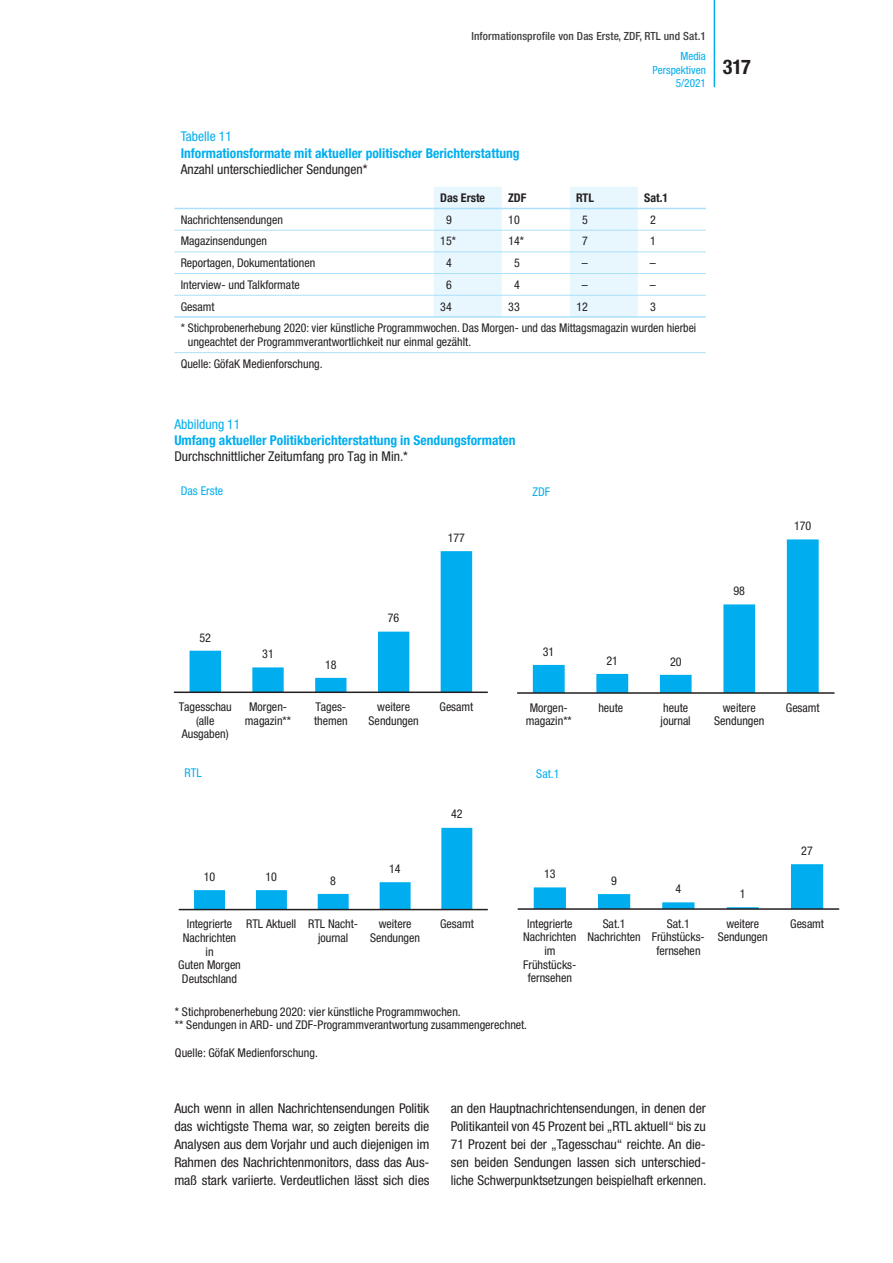
<style>
.page{position:relative;width:893px;height:1263px;background:#fff}
.page>*{position:absolute;margin:0;border:0;box-sizing:border-box;transform-origin:0 0}
.t1{font:700 condensed 20.25px "Helvetica Neue LT Std";color:#231f20}
.t2{font:condensed 13.5px/18px "Helvetica Neue LT Std";letter-spacing:-.005em;color:#231f20;text-align:justify}
.t3{font:700 condensed 13.5px "Helvetica Neue LT Std";color:#00aeef}
.t4{font:condensed 13.5px "Helvetica Neue LT Std";color:#00aeef}
.t5{font:condensed 12px/13.6px "Helvetica Neue LT Std";color:#231f20;text-align:center}
.t6{font:700 condensed 12px "Helvetica Neue LT Std";color:#231f20}
.t7{font:condensed 12px "Helvetica Neue LT Std";color:#00aeef}
.t8{font:500 condensed 11.25px "Helvetica Neue LT Std";letter-spacing:.01em;color:#3e3e3f}
.t9{font:condensed 11.25px/13.5px "Helvetica Neue LT Std";color:#00aeef;text-align:right}
</style>
<div class="page">
<hr style="left:714px;top:0;width:1px;height:87px;background:#00aeef">
<svg style="left:434px;top:187px;width:272px;height:129px"></svg>
<hr style="left:174px;top:208px;width:260px;height:1px;background:#aae0f9">
<hr style="left:434px;top:208px;width:68px;height:1px;background:#aae0f9">
<hr style="left:502px;top:208px;width:68px;height:1px;background:#aae0f9">
<hr style="left:570px;top:208px;width:68px;height:1px;background:#aae0f9">
<hr style="left:638px;top:208px;width:68px;height:1px;background:#aae0f9">
<hr style="left:174px;top:230px;width:260px;height:1px;background:#aae0f9">
<hr style="left:174px;top:251px;width:260px;height:1px;background:#aae0f9">
<hr style="left:174px;top:273px;width:260px;height:1px;background:#aae0f9">
<hr style="left:174px;top:295px;width:260px;height:1px;background:#aae0f9">
<hr style="left:434px;top:230px;width:68px;height:1px;background:#aae0f9">
<hr style="left:502px;top:230px;width:68px;height:1px;background:#aae0f9">
<hr style="left:570px;top:230px;width:68px;height:1px;background:#aae0f9">
<hr style="left:638px;top:230px;width:68px;height:1px;background:#aae0f9">
<hr style="left:434px;top:251px;width:68px;height:1px;background:#aae0f9">
<hr style="left:502px;top:251px;width:68px;height:1px;background:#aae0f9">
<hr style="left:570px;top:251px;width:68px;height:1px;background:#aae0f9">
<hr style="left:638px;top:251px;width:68px;height:1px;background:#aae0f9">
<hr style="left:434px;top:273px;width:68px;height:1px;background:#aae0f9">
<hr style="left:502px;top:273px;width:68px;height:1px;background:#aae0f9">
<hr style="left:570px;top:273px;width:68px;height:1px;background:#aae0f9">
<hr style="left:638px;top:273px;width:68px;height:1px;background:#aae0f9">
<hr style="left:434px;top:295px;width:68px;height:1px;background:#aae0f9">
<hr style="left:502px;top:295px;width:68px;height:1px;background:#aae0f9">
<hr style="left:570px;top:295px;width:68px;height:1px;background:#aae0f9">
<hr style="left:638px;top:295px;width:68px;height:1px;background:#aae0f9">
<hr style="left:174px;top:316px;width:260px;height:2px;background:#aae0f9">
<hr style="left:434px;top:316px;width:68px;height:2px;background:#aae0f9">
<hr style="left:502px;top:316px;width:68px;height:2px;background:#aae0f9">
<hr style="left:570px;top:316px;width:68px;height:2px;background:#aae0f9">
<hr style="left:638px;top:316px;width:68px;height:2px;background:#aae0f9">
<hr style="left:174px;top:352px;width:260px;height:1px;background:#aae0f9">
<hr style="left:434px;top:352px;width:68px;height:1px;background:#aae0f9">
<hr style="left:502px;top:352px;width:68px;height:1px;background:#aae0f9">
<hr style="left:570px;top:352px;width:68px;height:1px;background:#aae0f9">
<hr style="left:638px;top:352px;width:68px;height:1px;background:#aae0f9">
<svg style="left:190px;top:551px;width:282px;height:140px"></svg>
<hr style="left:174px;top:691px;width:314px;height:2px;background:#231f20">
<svg style="left:533px;top:539px;width:286px;height:153px"></svg>
<hr style="left:517px;top:692px;width:317px;height:2px;background:#231f20">
<svg style="left:194px;top:828px;width:278px;height:81px"></svg>
<hr style="left:179px;top:909px;width:309px;height:1px;background:#231f20">
<svg style="left:534px;top:864px;width:289px;height:44px"></svg>
<hr style="left:518px;top:908px;width:321px;height:2px;background:#231f20">
<p class="t8" style="left:471px;top:30px;width:236px">Informationsprofile von Das Erste, ZDF, RTL und Sat.1</p>
<p class="t9" style="left:653px;top:49px;width:55px">Media<br>Perspektiven<br>5/2021</p>
<h1 class="t1" style="left:723px;top:54px;width:29px">317</h1>
<p class="t4" style="left:181px;top:128px;width:53px">Tabelle 11</p>
<p class="t3" style="left:181px;top:145px;width:340px">Informationsformate mit aktueller politischer Berichterstattung</p>
<p class="t2" style="left:181px;top:160px;width:188px">Anzahl unterschiedlicher Sendungen*</p>
<p class="t6" style="left:440px;top:191px;width:47px">Das Erste</p>
<p class="t6" style="left:508px;top:191px;width:20px">ZDF</p>
<p class="t6" style="left:576px;top:191px;width:19px">RTL</p>
<p class="t6" style="left:644px;top:191px;width:26px">Sat.1</p>
<p class="t5" style="left:181px;top:213px;width:104px">Nachrichtensendungen</p>
<p class="t5" style="left:446px;top:213px;width:7px">9</p>
<p class="t5" style="left:508px;top:213px;width:13px">10</p>
<p class="t5" style="left:582px;top:213px;width:7px">5</p>
<p class="t5" style="left:650px;top:213px;width:7px">2</p>
<p class="t5" style="left:181px;top:234px;width:88px">Magazinsendungen</p>
<p class="t5" style="left:440px;top:234px;width:17px">15*</p>
<p class="t5" style="left:508px;top:234px;width:17px">14*</p>
<p class="t5" style="left:582px;top:234px;width:7px">7</p>
<p class="t5" style="left:650px;top:234px;width:7px">1</p>
<p class="t5" style="left:181px;top:256px;width:136px">Reportagen, Dokumentationen</p>
<p class="t5" style="left:446px;top:256px;width:7px">4</p>
<p class="t5" style="left:514px;top:256px;width:7px">5</p>
<p class="t5" style="left:582px;top:256px;width:7px">–</p>
<p class="t5" style="left:650px;top:256px;width:7px">–</p>
<p class="t5" style="left:181px;top:278px;width:121px">Interview- und Talkformate</p>
<p class="t5" style="left:446px;top:278px;width:7px">6</p>
<p class="t5" style="left:514px;top:278px;width:7px">4</p>
<p class="t5" style="left:582px;top:278px;width:7px">–</p>
<p class="t5" style="left:650px;top:278px;width:7px">–</p>
<p class="t5" style="left:181px;top:299px;width:35px">Gesamt</p>
<p class="t5" style="left:440px;top:299px;width:13px">34</p>
<p class="t5" style="left:508px;top:299px;width:13px">33</p>
<p class="t5" style="left:576px;top:299px;width:13px">12</p>
<p class="t5" style="left:181px;top:296px;width:517px;line-height:21.3px;text-align:left;text-indent:469px">3<br>* Stichprobenerhebung 2020: vier künstliche Programmwochen. Das Morgen- und das Mittagsmagazin wurden hierbei</p>
<p class="t5" style="left:181px;top:331px;width:292px;line-height:21.3px;text-align:left;text-indent:7px">ungeachtet der Programmverantwortlichkeit nur einmal gezählt.<br>Quelle: GöfaK Medienforschung.</p>
<p class="t4" style="left:174px;top:416px;width:67px">Abbildung 11</p>
<p class="t3" style="left:174px;top:432px;width:343px">Umfang aktueller Politikberichterstattung in Sendungsformaten</p>
<p class="t2" style="left:174px;top:447px;width:235px">Durchschnittlicher Zeitumfang pro Tag in Min.*</p>
<p class="t7" style="left:181px;top:484px;width:44px">Das Erste</p>
<p class="t5" style="left:448px;top:531px;width:19px">177</p>
<p class="t7" style="left:532px;top:485px;width:19px">ZDF</p>
<p class="t5" style="left:794px;top:519px;width:19px">170</p>
<p class="t5" style="left:199px;top:630px;width:13px">52</p>
<p class="t5" style="left:262px;top:647px;width:13px">31</p>
<p class="t5" style="left:325px;top:657px;width:13px">18</p>
<p class="t5" style="left:388px;top:611px;width:13px">76</p>
<p class="t5" style="left:543px;top:644px;width:13px">31</p>
<p class="t5" style="left:606px;top:654px;width:13px">21</p>
<p class="t5" style="left:670px;top:654px;width:13px">20</p>
<p class="t5" style="left:733px;top:584px;width:13px">98</p>
<p class="t5" style="left:179px;top:700px;width:55px">Tagesschau (alle<br>Ausgaben)</p>
<p class="t7" style="left:184px;top:766px;width:19px">RTL</p>
<p class="t5" style="left:245px;top:700px;width:48px">Morgen&shy;magazin**</p>
<p class="t5" style="left:314px;top:700px;width:35px;text-align:left">Tages&shy;themen</p>
<p class="t5" style="left:377px;top:700px;width:34px">weitere</p>
<p class="t5" style="left:440px;top:700px;width:35px">Gesamt</p>
<p class="t5" style="left:369px;top:713px;width:52px">Sendungen</p>
<p class="t5" style="left:530px;top:700px;width:40px">Morgen-</p>
<p class="t5" style="left:598px;top:700px;width:26px">heute</p>
<p class="t5" style="left:526px;top:714px;width:48px">magazin**</p>
<p class="t7" style="left:536px;top:767px;width:25px">Sat.1</p>
<p class="t5" style="left:661px;top:700px;width:32px;text-align:left">heute journal</p>
<p class="t5" style="left:723px;top:700px;width:34px">weitere</p>
<p class="t5" style="left:786px;top:700px;width:35px">Gesamt</p>
<p class="t5" style="left:714px;top:714px;width:52px">Sendungen</p>
<p class="t5" style="left:451px;top:807px;width:13px">42</p>
<p class="t5" style="left:204px;top:870px;width:13px">10</p>
<p class="t5" style="left:265px;top:870px;width:13px">10</p>
<p class="t5" style="left:330px;top:873px;width:7px">8</p>
<p class="t5" style="left:389px;top:862px;width:13px">14</p>
<p class="t5" style="left:544px;top:867px;width:13px">13</p>
<p class="t5" style="left:611px;top:873px;width:7px">9</p>
<p class="t5" style="left:187px;top:917px;width:111px">Integrierte RTL Aktuell</p>
<p class="t5" style="left:183px;top:931px;width:55px">Nachrichten</p>
<p class="t5" style="left:206px;top:944px;width:10px">in</p>
<p class="t5" style="left:178px;top:958px;width:64px">Guten Morgen</p>
<p class="t5" style="left:182px;top:972px;width:57px">Deutschland</p>
<p class="t5" style="left:308px;top:917px;width:51px">RTL Nacht&shy;journal</p>
<p class="t5" style="left:379px;top:917px;width:34px">weitere</p>
<p class="t5" style="left:440px;top:917px;width:35px">Gesamt</p>
<p class="t5" style="left:370px;top:931px;width:52px">Sendungen</p>
<p class="t5" style="left:523px;top:916px;width:55px">Integrierte<br>Nachrichten im<br>Frühstücks&shy;fernsehen</p>
<p class="t5" style="left:175px;top:1004px;width:354px;text-align:left">* Stichprobenerhebung 2020: vier künstliche Programmwochen.<br>** Sendungen in ARD- und ZDF-Programmverantwortung zusammengerechnet.</p>
<p class="t5" style="left:175px;top:1046px;width:144px">Quelle: GöfaK Medienforschung.</p>
<p class="t5" style="left:587px;top:916px;width:55px">Sat.1<br>Nachrichten</p>
<p class="t5" style="left:675px;top:882px;width:7px">4</p>
<p class="t5" style="left:652px;top:916px;width:55px">Sat.1<br>Frühstücks&shy;fernsehen</p>
<p class="t5" style="left:740px;top:887px;width:7px">1</p>
<p class="t5" style="left:801px;top:844px;width:13px">27</p>
<p class="t5" style="left:726px;top:916px;width:34px">weitere</p>
<p class="t5" style="left:790px;top:916px;width:35px">Gesamt</p>
<p class="t5" style="left:718px;top:930px;width:52px">Sendungen</p>
<p class="t2" style="left:174px;top:1099px;width:257px">Auch wenn in allen Nachrichtensendungen Politik das wichtigste Thema war, so zeigten bereits die Analysen aus dem Vorjahr und auch diejenigen im Rahmen des Nachrichtenmonitors, dass das Aus&shy;maß stark variierte. Verdeutlichen lässt sich dies</p>
<p class="t2" style="left:451px;top:1099px;width:257px;text-align:left">an den Hauptnachrichtensendungen, in denen der Politikanteil von 45 Prozent bei „RTL aktuell“ bis zu 71 Prozent bei der „Tagesschau“ reichte. An die&shy;sen beiden Sendungen lassen sich unterschied&shy;liche Schwerpunktsetzungen beispielhaft erkennen.</p>
</div>
